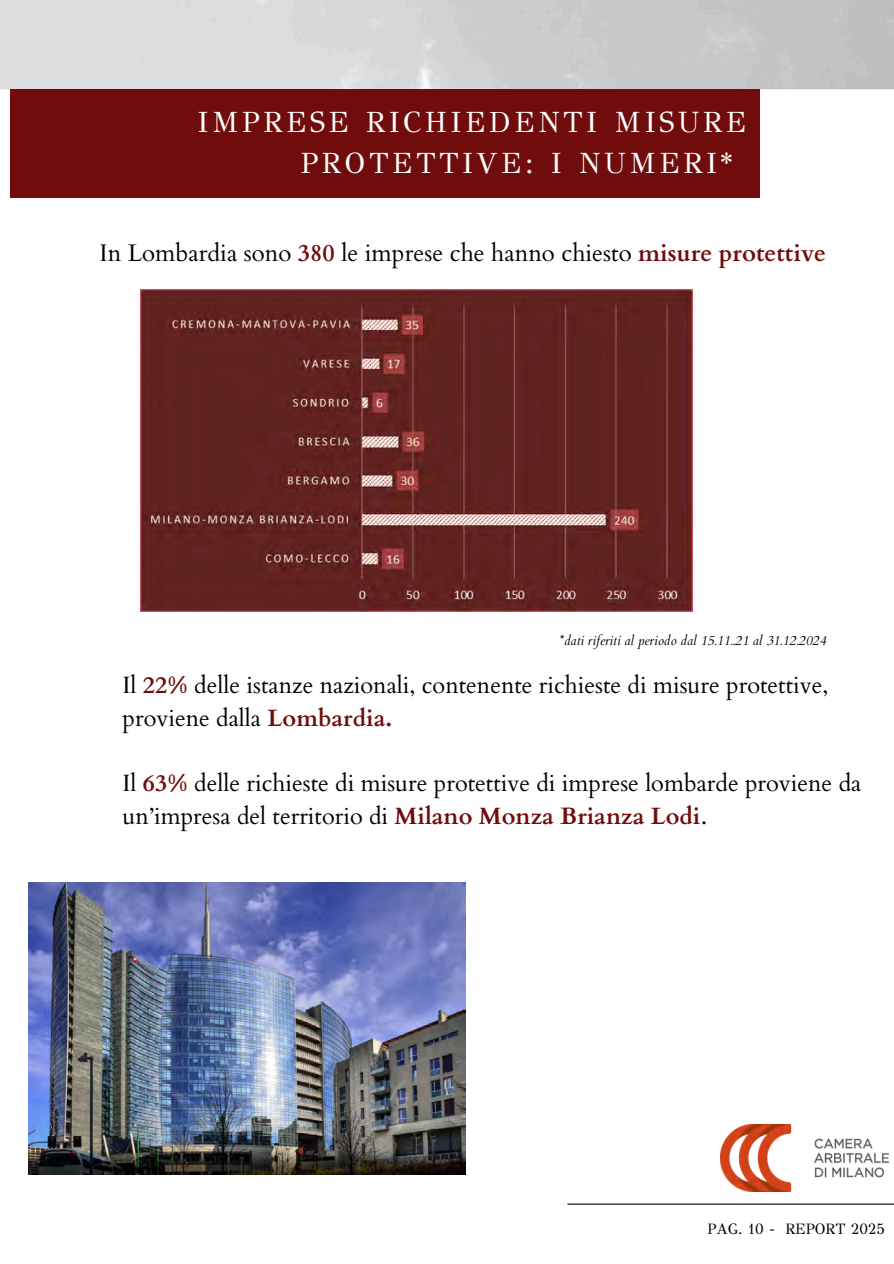
<style>
.page{position:relative;width:894px;height:1264px;background:#fff}
.page>*{position:absolute;margin:0;border:0;box-sizing:border-box;transform-origin:0 0}
.t1{font:29.25px/40.5px "GFS Didot";letter-spacing:.12em;color:#fff}
.t2{font:24px "Cardo";color:#000}
.t3{font:23.55px/32.7px "Cardo";color:#000}
.t4{font:15px "GFS Didot";color:#000}
.t5{font:italic 13.5px "Cardo";color:#000}
.s1{font-weight:700;color:#700c0c}
</style>
<div class="page">
<hr style="left:567px;top:1203px;width:326px;height:1px;background:#000">
<img style="left:720px;top:1124px;width:168px;height:67px">
<div style="left:10px;top:89px;width:749px;height:108px;background:#700c0c"></div>
<img style="left:29px;top:882px;width:436px;height:292px">
<img style="left:140px;top:289px;width:552px;height:322px">
<h1 class="t1" style="left:300px;top:102px;width:447px;text-indent:-103px">IMPRESE RICHIEDENTI MISURE<br>PROTETTIVE: I NUMERI*</h1>
<p class="t2" style="left:99px;top:237px;width:728px">In Lombardia sono <span class="s1">380</span> le imprese che hanno chiesto <span class="s1">misure protettive</span></p>
<h2 class="t5" style="left:558px;top:632px;width:269px">*dati riferiti al periodo dal 15.11..21 al 31.12.2024</h2>
<h2 class="t3" style="left:122px;top:669px;width:707px">Il <span class="s1">22%</span> delle istanze nazionali, contenente richieste di misure protettive, proviene dalla <span class="s1">Lombardia.</span></h2>
<p class="t3" style="left:122px;top:767px;width:740px">Il <span class="s1">63%</span> delle richieste di misure protettive di imprese lombarde proviene da un’impresa del territorio di <span class="s1">Milano Monza Brianza Lodi</span>.</p>
<p class="t4" style="left:707px;top:1219px;width:179px">PAG. 10 - REPORT 2025</p>
</div>
